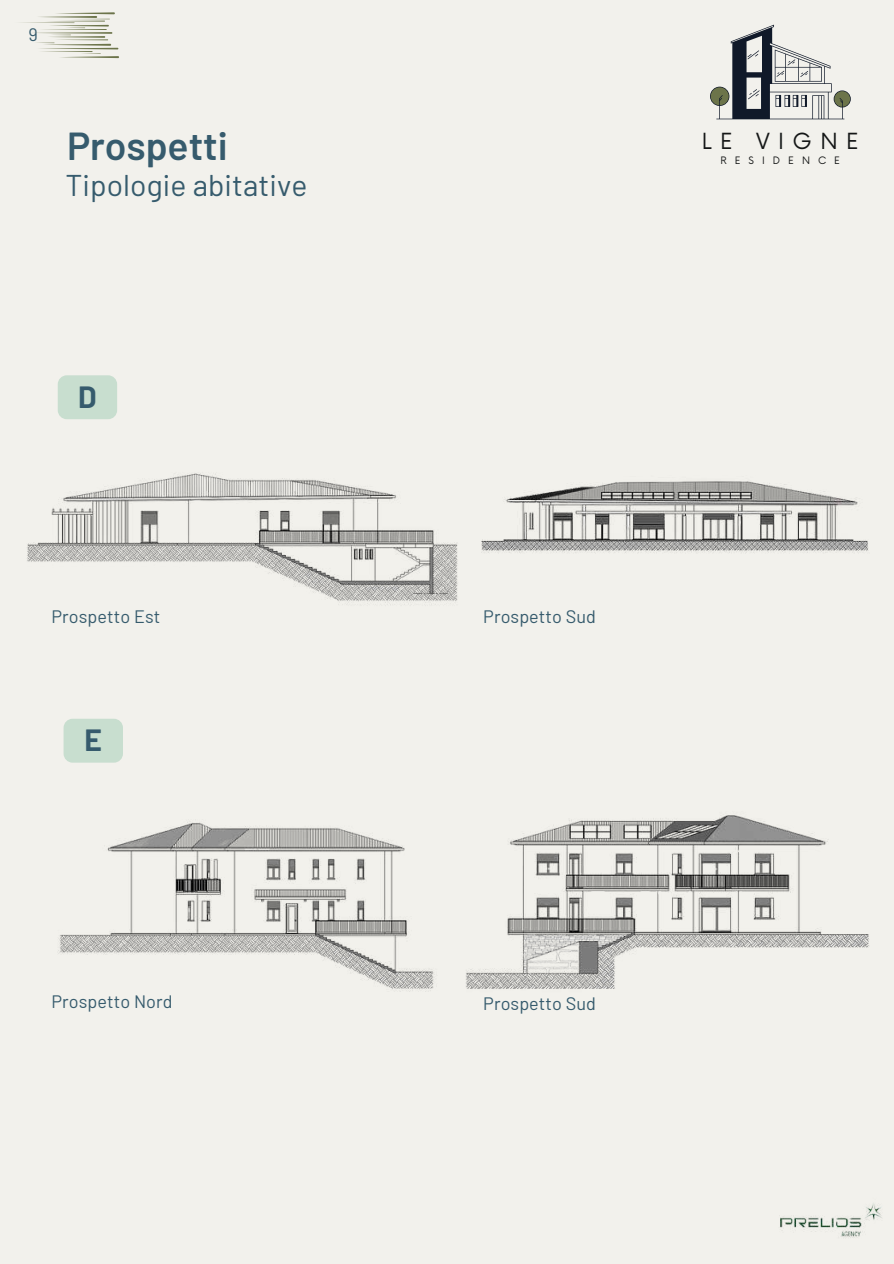
<style>
.page{position:relative;width:894px;height:1264px;background:#fff}
.page>*{position:absolute;margin:0;border:0;box-sizing:border-box;transform-origin:0 0}
.t1{font:600 39px "Barlow";color:#365b6d}
.t2{font:30px "Barlow";letter-spacing:.005em;color:#365b6d}
.t3{font:700 30px "Barlow";color:#365b6d}
.t4{font:21.6px "Now";letter-spacing:.385em;color:#151717}
.t5{font:18px "Barlow";letter-spacing:.005em;color:#365b6d}
.t6{font:10.05px "Now";letter-spacing:.8em;color:#151717}
</style>
<div class="page">
<div style="left:0;top:0;width:893px;height:1263px;background:#f2f1ec"></div>
<svg style="left:710px;top:25px;width:140px;height:94px"></svg>
<svg style="left:21px;top:12px;width:98px;height:46px"></svg>
<div style="left:58px;top:375px;width:59px;height:44px;background:#c8decf;border-radius:9px"></div>
<div style="left:64px;top:718px;width:59px;height:44px;background:#c8decf;border-radius:9px"></div>
<img style="left:27px;top:473px;width:431px;height:132px">
<img style="left:481px;top:481px;width:388px;height:72px">
<img style="left:58px;top:822px;width:377px;height:169px">
<img style="left:466px;top:815px;width:403px;height:174px">
<img style="left:780px;top:1203px;width:102px;height:35px">
<p class="t5" style="left:29px;top:23px;width:11px">9</p>
<h1 class="t1" style="left:67px;top:121px;width:162px">Prospetti</h1>
<h2 class="t2" style="left:65px;top:166px;width:243px">Tipologie abitative</h2>
<h2 class="t3" style="left:78px;top:378px;width:20px">D</h2>
<p class="t5" style="left:52px;top:604px;width:110px">Prospetto Est</p>
<p class="t5" style="left:483px;top:604px;width:114px">Prospetto Sud</p>
<h2 class="t3" style="left:84px;top:721px;width:19px">E</h2>
<p class="t5" style="left:52px;top:989px;width:122px">Prospetto Nord</p>
<p class="t5" style="left:483px;top:991px;width:114px">Prospetto Sud</p>
<p class="t4" style="left:701px;top:130px;width:158px">LE VIGNE</p>
<p class="t6" style="left:720px;top:154px;width:121px">RESIDENCE</p>
</div>
